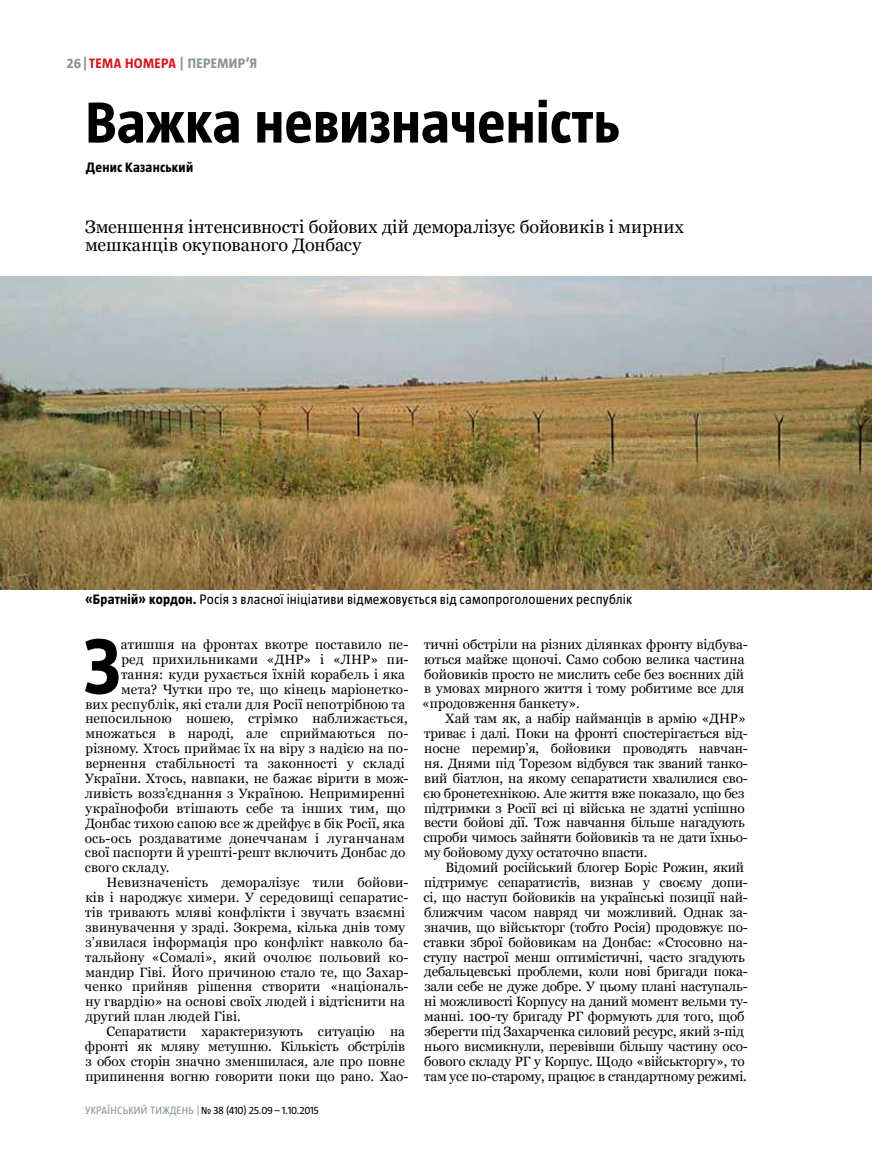
<style>
.page{position:relative;width:872px;height:1149px;background:#fff}
.page>*{position:absolute;margin:0;border:0;box-sizing:border-box;transform-origin:0 0}
.t1{font:700 77.25px "UT Magazine";color:#000}
.t2{font:700 57px "UT Magazine";color:#000}
.t3{font:18px/18px "Georgia";color:#000}
.t4{font:13.5px/14.9px "Georgia";color:#000}
.t5{font:13.5px "Georgia";letter-spacing:.02em;color:#000}
.t6{font:13.5px "UT Magazine";letter-spacing:.015em;color:#000}
.t7{font:700 13.5px "UT Magazine";letter-spacing:.02em;color:#000}
.t8{font:700 13.5px "UT Magazine";letter-spacing:.03em;color:#d71920}
.t9{font:700 13.5px "UT Magazine";color:#889691}
.t10{font:10.5px "UT Magazine";letter-spacing:.03em;color:#000}
.s1{color:#889691}
.s2{font-weight:700}
</style>
<div class="page">
<img style="left:0;top:276px;width:872px;height:313px">
<p class="t9" style="left:180px;top:56px;width:16px">| пере</p>
<p class="t9" style="left:217px;top:56px;width:40px">мир’я</p>
<p class="t8" style="left:67px;top:56px;width:96px"><span class="s1">26|</span>тема номера</p>
<h2 class="t2" style="left:85px;top:91px;width:535px">Важка невизначеність</h2>
<p class="t7" style="left:86px;top:160px;width:109px">Денис Казанський</p>
<h3 class="t3" style="left:85px;top:218px;width:600px">Зменшення інтенсивності бойових дій деморалізує бойовиків і мирних мешканців окупованого Донбасу</h3>
<p class="t6" style="left:85px;top:591px;width:548px"><span class="s2">«Братній» кордон.</span> Росія з власної ініціативи відмежовується від самопроголошених республік</p>
<h1 class="t1" style="left:83px;top:624px;width:35px">З</h1>
<p class="t4" style="left:121px;top:637px;width:289px">атишшя на фронтах вкотре поставило пе-</p>
<p class="t4" style="left:121px;top:652px;width:289px">ред прихильниками «ДНР» і «ЛНР» пи-</p>
<p class="t5" style="left:121px;top:665px;width:285px">тання: куди рухається їхній корабель і яка</p>
<p class="t4" style="left:121px;top:681px;width:289px">мета? Чутки про те, що кінець маріонетко-</p>
<p class="t4" style="left:85px;top:696px;width:321px">вих республік, які стали для Росії непотрібною та</p>
<p class="t4" style="left:85px;top:711px;width:324px">непосильною ношею, стрімко наближається,</p>
<p class="t5" style="left:85px;top:725px;width:325px">множаться в народі, але сприймаються по-</p>
<p class="t4" style="left:86px;top:741px;width:324px">різному. Хтось приймає їх на віру з надією на по-</p>
<p class="t4" style="left:85px;top:756px;width:321px">вернення стабільності та законності у складі</p>
<p class="t4" style="left:85px;top:771px;width:325px">України. Хтось, навпаки, не бажає вірити в мож-</p>
<p class="t4" style="left:85px;top:785px;width:321px">ливість возз’єднання з Україною. Непримиренні</p>
<p class="t5" style="left:86px;top:799px;width:321px">українофоби втішають себе та інших тим, що</p>
<p class="t4" style="left:85px;top:815px;width:321px">Донбас тихою сапою все ж дрейфує в бік Росії, яка</p>
<p class="t4" style="left:85px;top:830px;width:321px">ось-ось роздаватиме донеччанам і луганчанам</p>
<p class="t4" style="left:85px;top:845px;width:322px">свої паспорти й урешті-решт включить Донбас до</p>
<p class="t4" style="left:85px;top:860px;width:86px">свого складу.</p>
<p class="t4" style="left:106px;top:875px;width:304px">Невизначеність деморалізує тили бойови-</p>
<p class="t4" style="left:85px;top:890px;width:325px">ків і народжує химери. У середовищі сепаратис-</p>
<p class="t4" style="left:85px;top:904px;width:321px">тів тривають мляві конфлікти і звучать взаємні</p>
<p class="t4" style="left:85px;top:919px;width:321px">звинувачення у зраді. Зокрема, кілька днів тому</p>
<p class="t4" style="left:85px;top:934px;width:325px">з’явилася інформація про конфлікт навколо ба-</p>
<p class="t4" style="left:85px;top:949px;width:325px">тальйону «Сомалі», який очолює польовий ко-</p>
<p class="t4" style="left:85px;top:964px;width:325px">мандир Гіві. Його причиною стало те, що Захар-</p>
<p class="t4" style="left:85px;top:979px;width:325px">ченко прийняв рішення створити «національ-</p>
<p class="t4" style="left:85px;top:994px;width:321px">ну гвардію» на основі своїх людей і відтіснити на</p>
<p class="t4" style="left:85px;top:1009px;width:157px">другий план людей Гіві.</p>
<p class="t4" style="left:106px;top:1023px;width:300px">Сепаратисти характеризують ситуацію на</p>
<p class="t4" style="left:85px;top:1038px;width:322px">фронті як мляву метушню. Кількість обстрілів</p>
<p class="t4" style="left:85px;top:1053px;width:321px">з обох сторін значно зменшилася, але про повне</p>
<p class="t4" style="left:85px;top:1068px;width:325px">припинення вогню говорити поки що рано. Хао-</p>
<p class="t10" style="left:85px;top:1104px;width:235px"><span class="s1">УКРАЇНСЬКИЙ ТИЖДЕНЬ |</span> № 38 (410) 25.09 – 1.10.2015</p>
<p class="t4" style="left:422px;top:636px;width:327px">тичні обстріли на різних ділянках фронту відбува&shy;ються майже щоночі. Само собою велика частина бойовиків просто не мислить себе без воєнних дій в умовах мирного життя і тому робитиме все для «продовження банкету».</p>
<p class="t4" style="left:423px;top:711px;width:326px;text-indent:22px">Хай там як, а набір найманців в армію «ДНР» триває і далі. Поки на фронті спостерігається від&shy;носне перемир’я, бойовики проводять навчан&shy;ня. Днями під Торезом відбувся так званий танко&shy;вий біатлон, на якому сепаратисти хвалилися сво&shy;єю бронетехнікою. Але життя вже показало, що без підтримки з Росії всі ці війська не здатні успішно вести бойові дії. Тож навчання більше нагадують спроби чимось зайняти бойовиків та не дати їхньо&shy;му бойовому духу остаточно впасти.</p>
<p class="t4" style="left:423px;top:860px;width:326px;text-indent:22px">Відомий російський блогер Боріс Рожин, який підтримує сепаратистів, визнав у своєму допи&shy;сі, що наступ бойовиків на українські позиції най&shy;ближчим часом навряд чи можливий. Однак за&shy;значив, що військторг (тобто Росія) продовжує по&shy;ставки зброї бойовикам на Донбас: «Стосовно на&shy;ступу настрої менш оптимістичні, часто згадують дебальцевські проблеми, коли нові бригади пока&shy;зали себе не дуже добре. У цьому плані наступаль&shy;ні можливості Корпусу на даний момент вельми ту&shy;манні. 100-ту бригаду РГ формують для того, щоб зберегти під Захарченка силовий ресурс, який з-під нього висмикнули, перевівши більшу частину осо&shy;бового складу РГ у Корпус. Щодо «військторгу», то там усе по-старому, працює в стандартному режимі.</p>
</div>
